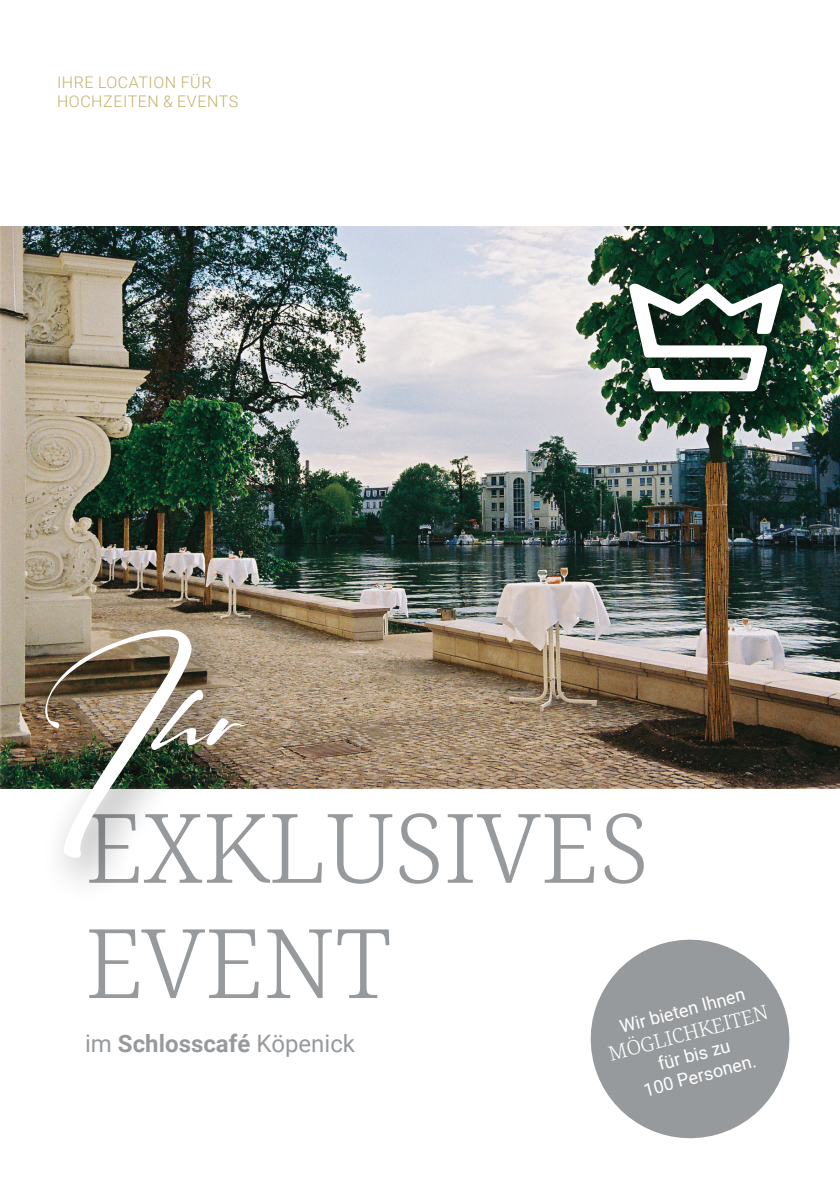
<style>
.page{position:relative;width:840px;height:1191px;background:#fff}
.page>*{position:absolute;margin:0;border:0;box-sizing:border-box;transform-origin:0 0}
.t1{font:99.4px "Signatrue";color:#fff}
.t2{font:300 96px/115.2px "Noto Serif";color:#979a9c}
.t3{font:700 24px "Roboto";color:#979a9c}
.t4{font:300 20px "Noto Serif";color:#fff}
.t5{font:18px/21.6px "Roboto";color:#fff;text-align:center}
.t6{font:300 16px/19.2px "Roboto";letter-spacing:.035em;color:#c5b16a}
.s1{font-weight:400}
</style>
<div class="page">
<img style="left:0;top:227px;width:839px;height:562px">
<div style="left:605px;top:261px;width:224px;height:180px;background:#000;opacity:.5"></div>
<svg style="left:627px;top:282px;width:156px;height:109px"></svg>
<div style="left:22px;top:605px;width:263px;height:300px;background:#000;opacity:.5"></div>
<svg style="left:590px;top:939px;width:200px;height:200px;fill:#979a9c"></svg>
<p class="t6" style="left:57px;top:72px;width:183px">IHRE LOCATION FÜR<br>HOCHZEITEN &amp; EVENTS</p>
<h1 class="t1" style="left:89px;top:674px;width:158px">Ih r</h1>
<h2 class="t2" style="left:85px;top:794px;width:564px">EXKLUSIVES<br>EVENT</h2>
<p class="t5" style="left:616px;top:1016px;width:130px;rotate:-15deg">Wir bieten Ihnen</p>
<p class="t4" style="left:605px;top:1041px;width:166px;rotate:-15deg">MÖGLICHKEITEN</p>
<h3 class="t3" style="left:85px;top:1026px;width:271px"><span class="s1">im</span> Schlosscafé <span class="s1">Köpenick</span></h3>
<p class="t5" style="left:635px;top:1058px;width:117px;rotate:-15deg">für bis zu<br>100 Personen.</p>
</div>
